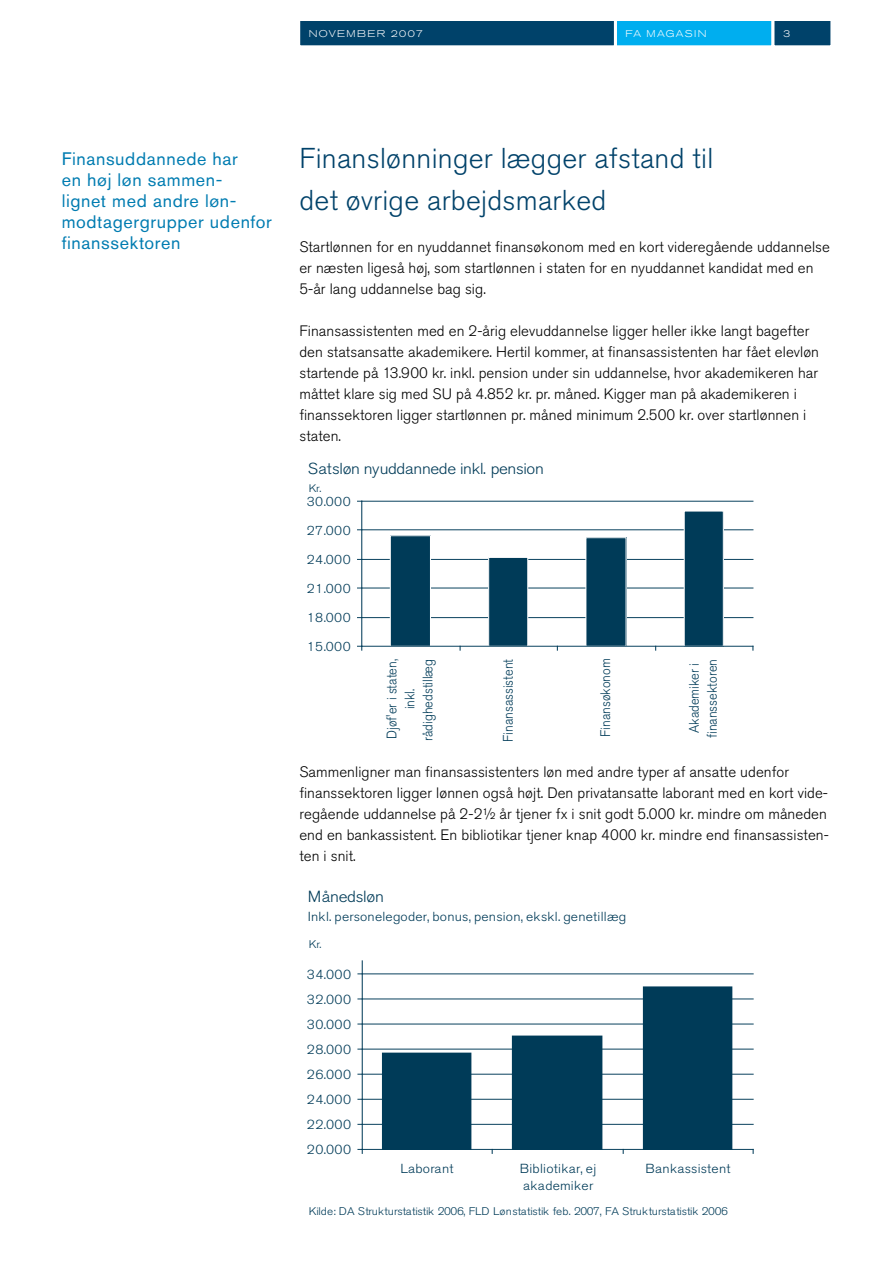
<style>
.page{position:relative;width:893px;height:1263px;background:#fff}
.page>*{position:absolute;margin:0;border:0;box-sizing:border-box;transform-origin:0 0}
.t1{font:300 28.5px/42px "Akzidenz Grotesk Std";letter-spacing:.01em;color:#00426a}
.t2{font:18px/21px "Akzidenz Grotesk Std";letter-spacing:.035em;color:#007cb1}
.t3{font:300 16.05px "Akzidenz Grotesk Std";letter-spacing:-.02em;color:#003b58;scale:1.06 1}
.t4{font:300 15.75px "Akzidenz Grotesk Std";letter-spacing:-.02em;color:#003b58;scale:1.07 1}
.t5{font:300 15px/21px "Akzidenz Grotesk Std";letter-spacing:.005em;color:#000}
.t6{font:300 13.8px/18px "Akzidenz Grotesk Std";color:#003b58;text-align:center;scale:.93 1}
.t7{font:300 13.05px/17.1px "Akzidenz Grotesk Std";letter-spacing:.02em;color:#003b58;scale:1.06 1}
.t8{font:300 12.75px "Akzidenz Grotesk Std";letter-spacing:.03em;color:#003b58;scale:1.07 1}
.t9{font:300 11.1px "Akzidenz Grotesk Std";letter-spacing:-.02em;color:#003b58;scale:1.06 1}
.t10{font:300 10.8px "Akzidenz Grotesk Std";color:#003b58;scale:1.07 1}
.t11{font:300 expanded 9.75px "Akzidenz Grotesk Std";letter-spacing:.13em;color:#fff}
</style>
<div class="page">
<div style="left:615px;top:20px;width:158px;height:27px;background:#00aeef"></div>
<div style="left:614px;top:18px;width:160px;height:30px;border:3px solid #fff"></div>
<div style="left:299px;top:20px;width:316px;height:27px;background:#00426a"></div>
<div style="left:297px;top:18px;width:320px;height:30px;border:3px solid #fff"></div>
<div style="left:773px;top:20px;width:59px;height:27px;background:#00426a"></div>
<div style="left:771px;top:18px;width:62px;height:30px;border:3px solid #fff"></div>
<hr style="left:362px;top:617px;width:391px;height:1px;background:#003b58">
<hr style="left:362px;top:588px;width:391px;height:1px;background:#003b58">
<hr style="left:362px;top:559px;width:391px;height:1px;background:#003b58">
<hr style="left:362px;top:529px;width:391px;height:1px;background:#003b58">
<hr style="left:362px;top:501px;width:391px;height:1px;background:#003b58">
<div style="left:390px;top:536px;width:40px;height:110px;background:#003b58"></div>
<div style="left:390px;top:535px;width:41px;height:111px;border:1px solid #fff"></div>
<div style="left:489px;top:557px;width:39px;height:89px;background:#003b58"></div>
<div style="left:488px;top:557px;width:40px;height:89px;border:1px solid #fff"></div>
<div style="left:586px;top:538px;width:40px;height:108px;background:#003b58"></div>
<div style="left:585px;top:537px;width:42px;height:109px;border:1px solid #fff"></div>
<div style="left:684px;top:511px;width:39px;height:135px;background:#003b58"></div>
<div style="left:684px;top:510px;width:40px;height:136px;border:1px solid #fff"></div>
<hr style="left:361px;top:501px;width:1px;height:145px;background:#003b58">
<hr style="left:362px;top:646px;width:391px;height:1px;background:#003b58">
<hr style="left:362px;top:1124px;width:391px;height:1px;background:#003b58">
<hr style="left:362px;top:1099px;width:391px;height:1px;background:#003b58">
<hr style="left:362px;top:1074px;width:391px;height:1px;background:#003b58">
<hr style="left:362px;top:1049px;width:391px;height:1px;background:#003b58">
<hr style="left:362px;top:1024px;width:391px;height:1px;background:#003b58">
<hr style="left:362px;top:999px;width:391px;height:1px;background:#003b58">
<hr style="left:362px;top:974px;width:391px;height:1px;background:#003b58">
<div style="left:382px;top:1052px;width:89px;height:97px;background:#003b58"></div>
<div style="left:512px;top:1035px;width:90px;height:114px;background:#003b58"></div>
<div style="left:643px;top:986px;width:89px;height:163px;background:#003b58"></div>
<hr style="left:362px;top:961px;width:1px;height:188px;background:#003b58">
<hr style="left:362px;top:1149px;width:391px;height:1px;background:#003b58">
<p class="t11" style="left:309px;top:28px;width:116px">NOVEMBER 2007</p>
<p class="t11" style="left:625px;top:28px;width:81px">FA MAGASIN</p>
<p class="t11" style="left:783px;top:28px;width:9px">3</p>
<p class="t2" style="left:62px;top:148px;width:212px">Finansuddannede har<br>en høj løn sammen-<br>lignet med andre løn&shy;modtagergrupper udenfor finanssektoren</p>
<h1 class="t1" style="left:299px;top:138px;width:415px">Finanslønninger lægger afstand til det øvrige arbejdsmarked</h1>
<p class="t5" style="left:299px;top:237px;width:532px">Startlønnen for en nyuddannet finansøkonom med en kort videregående uddannelse er næsten ligeså høj, som startlønnen i staten for en nyuddannet kandidat med en<br>5-år lang uddannelse bag sig.</p>
<p class="t5" style="left:299px;top:321px;width:521px">Finansassistenten med en 2-årig elevuddannelse ligger heller ikke langt bagefter den statsansatte akademikere. Hertil kommer, at finansassistenten har fået elevløn startende på 13.900 kr. inkl. pension under sin uddannelse, hvor akademikeren har måttet klare sig med SU på 4.852 kr. pr. måned. Kigger man på akademikeren i finanssektoren ligger startlønnen pr. måned minimum 2.500 kr. over startlønnen i staten.</p>
<p class="t4" style="left:308px;top:460px;width:222px">Satsløn nyuddannede inkl. pension</p>
<p class="t10" style="left:309px;top:482px;width:13px">Kr.</p>
<p class="t8" style="left:307px;top:494px;width:43px">30.000</p>
<p class="t8" style="left:307px;top:523px;width:43px">27.000</p>
<p class="t8" style="left:307px;top:552px;width:43px">24.000</p>
<p class="t8" style="left:307px;top:581px;width:43px">21.000</p>
<p class="t8" style="left:307px;top:611px;width:43px">18.000</p>
<p class="t8" style="left:307px;top:639px;width:43px">15.000</p>
<p class="t6" style="left:383px;top:741px;width:90px;rotate:-90deg">Djøf'er i staten, inkl. rådighedstillæg</p>
<p class="t6" style="left:499px;top:742px;width:91px;rotate:-90deg">Finansassistent</p>
<p class="t6" style="left:596px;top:737px;width:86px;rotate:-90deg">Finansøkonom</p>
<p class="t6" style="left:685px;top:738px;width:87px;rotate:-90deg">Akademiker i finanssektoren</p>
<p class="t5" style="left:299px;top:762px;width:531px">Sammenligner man finansassistenters løn med andre typer af ansatte udenfor finanssektoren ligger lønnen også højt. Den privatansatte laborant med en kort vide&shy;regående uddannelse på 2-2½ år tjener fx i snit godt 5.000 kr. mindre om måneden end en bankassistent. En bibliotikar tjener knap 4000 kr. mindre end finansassisten&shy;ten i snit.</p>
<p class="t3" style="left:308px;top:888px;width:73px">Månedsløn</p>
<p class="t7" style="left:308px;top:908px;width:302px">Inkl. personelegoder, bonus, pension, ekskl. genetillæg</p>
<p class="t9" style="left:309px;top:938px;width:13px">Kr.</p>
<p class="t7" style="left:307px;top:966px;width:43px">34.000</p>
<p class="t7" style="left:307px;top:991px;width:43px">32.000</p>
<p class="t7" style="left:307px;top:1016px;width:43px">30.000</p>
<p class="t7" style="left:307px;top:1041px;width:43px">28.000</p>
<p class="t7" style="left:307px;top:1066px;width:43px">26.000</p>
<p class="t7" style="left:307px;top:1091px;width:43px">24.000</p>
<p class="t7" style="left:307px;top:1116px;width:43px">22.000</p>
<p class="t7" style="left:307px;top:1141px;width:43px">20.000</p>
<p class="t7" style="left:401px;top:1160px;width:51px">Laborant</p>
<p class="t7" style="left:520px;top:1160px;width:74px">Bibliotikar, ej akademiker</p>
<p class="t7" style="left:645px;top:1160px;width:82px">Bankassistent</p>
<p class="t9" style="left:309px;top:1204px;width:397px">Kilde: DA Strukturstatistik 2006, FLD Lønstatistik feb. 2007, FA Strukturstatistik 2006</p>
</div>
